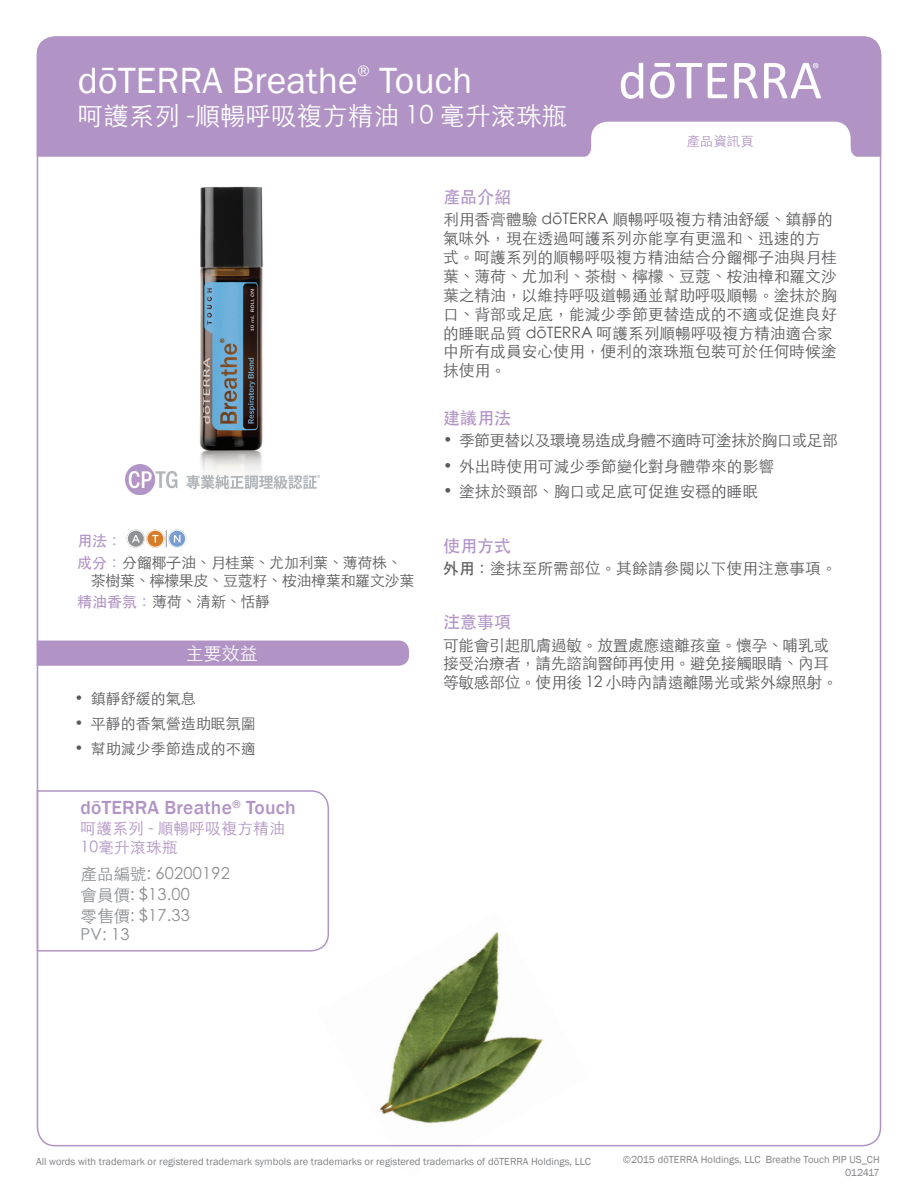
<style>
.page{position:relative;width:918px;height:1188px;background:#fff}
.page>*{position:absolute;margin:0;border:0;box-sizing:border-box;transform-origin:0 0}
.Main_H1{font:37.5px "Franklin Gothic";color:#fff}
.Main_H2{font:300 25.5px "ST Heiti TC";color:#fff}
.t1{font:500 19.5px "Franklin Gothic";letter-spacing:.01em;color:#b194c5}
.t2{font:300 18px "ST Heiti TC";color:#fff}
.Purple_Headers{font:500 17.1px "ST Heiti TC";color:#b194c5}
.t3{font:300 16.5px/20.5px "ST Heiti TC";letter-spacing:.01em;color:#8d8f92}
.Body{font:300 15.75px/18.9px "ST Heiti TC";color:#5a5a5d}
.Body-2{font:300 15.75px/18.9px "ST Heiti TC";letter-spacing:-.02em;color:#5a5a5d}
.Body-3{font:300 15.75px "ST Heiti TC";letter-spacing:-.04em;color:#5a5a5d}
.Directions_Bold_Attr{font:300 15.75px "ST Heiti TC";color:#5a5a5d}
.t4{font:300 15.75px/19.5px "ST Heiti TC";letter-spacing:.01em;color:#b194c5}
.Main_H1-2{font:15.75px "Franklin Gothic";color:#fff}
.Oil_Attribute_Panel{font:300 15px/18px "ST Heiti TC";letter-spacing:-.02em;color:#5a5a5d}
.Oil_Attribute_Panel-2{font:300 15px "ST Heiti TC";color:#5a5a5d}
.Oil_Attribute_Panel-3{font:500 15px "ST Heiti TC";color:#b194c5}
.t5{font:300 13.5px "ST Heiti TC";color:#b194c5}
.t6{font:10.5px/12.6px "Franklin Gothic";color:#808285;text-align:right}
.s1{font-weight:500;color:#b194c5}
.s2{font-weight:500}
</style>
<div class="page">
<div style="left:37px;top:36px;width:844px;height:121px;background:#b194c5"></div>
<svg style="left:734px;top:63px;width:24px;height:35px"></svg>
<svg style="left:708px;top:63px;width:19px;height:35px"></svg>
<svg style="left:650px;top:63px;width:52px;height:35px"></svg>
<svg style="left:621px;top:63px;width:22px;height:36px"></svg>
<svg style="left:764px;top:63px;width:57px;height:35px"></svg>
<svg style="left:581px;top:122px;width:280px;height:35px"></svg>
<img style="left:125px;top:464px;width:195px;height:30px">
<svg style="left:166px;top:530px;width:1px;height:17px"></svg>
<svg style="left:127px;top:530px;width:18px;height:18px"></svg>
<div style="left:127px;top:530px;width:17px;height:17px;border:1px solid #fff;border-radius:50%"></div>
<svg style="left:132px;top:535px;width:8px;height:8px"></svg>
<svg style="left:146px;top:530px;width:18px;height:18px"></svg>
<div style="left:147px;top:530px;width:17px;height:17px;border:1px solid #fff;border-radius:50%"></div>
<svg style="left:152px;top:535px;width:6px;height:8px"></svg>
<svg style="left:168px;top:530px;width:18px;height:18px"></svg>
<div style="left:169px;top:530px;width:17px;height:17px;border:1px solid #fff;border-radius:50%"></div>
<svg style="left:174px;top:535px;width:6px;height:8px"></svg>
<div style="left:37px;top:641px;width:372px;height:25px;background:#b194c5"></div>
<svg style="left:36px;top:790px;width:293px;height:162px"></svg>
<img style="left:192px;top:186px;width:79px;height:308px">
<img style="left:317px;top:911px;width:272px;height:236px">
<p class="Main_H1" style="left:78px;top:57px;width:281px">dōTERRA Breathe</p>
<p class="Main_H1-2" style="left:358px;top:61px;width:14px">®</p>
<p class="Main_H1" style="left:379px;top:57px;width:95px">Touch</p>
<p class="Main_H2" style="left:78px;top:94px;width:491px">呵護系列 -順暢呼吸複方精油 10 毫升滾珠瓶</p>
<p class="t5" style="left:686px;top:129px;width:69px">產品資訊頁</p>
<p class="Oil_Attribute_Panel-3" style="left:77px;top:533px;width:46px">用法：</p>
<p class="Oil_Attribute_Panel" style="left:91px;top:552px;width:325px;text-indent:-14px"><span class="s1">成分：</span>分餾椰子油、月桂葉、尤加利葉、薄荷株、茶樹葉、檸檬果皮、豆蔻籽、桉油樟葉和羅文沙葉</p>
<p class="Oil_Attribute_Panel" style="left:77px;top:591px;width:194px"><span class="s1">精油香氛：</span>薄荷、清新、恬靜</p>
<p class="t2" style="left:186px;top:638px;width:74px">主要效益</p>
<p class="Oil_Attribute_Panel-2" style="left:75px;top:686px;width:123px">• 鎮靜舒緩的氣息</p>
<p class="Oil_Attribute_Panel-2" style="left:75px;top:710px;width:183px">• 平靜的香氣營造助眠氛圍</p>
<p class="Oil_Attribute_Panel-2" style="left:75px;top:735px;width:183px">• 幫助減少季節造成的不適</p>
<p class="t1" style="left:81px;top:795px;width:217px">dōTERRA Breathe<sup>®</sup> Touch</p>
<p class="t4" style="left:81px;top:816px;width:206px">呵護系列 - 順暢呼吸複方精油<br>10毫升滾珠瓶</p>
<p class="t3" style="left:81px;top:862px;width:151px">產品編號: 60200192會員價: $13.00<br>零售價: $17.33<br>PV: 13</p>
<p class="Purple_Headers" style="left:443px;top:187px;width:70px">產品介紹</p>
<p class="Body" style="left:443px;top:208px;width:395px">利用香膏體驗 dōTERRA 順暢呼吸複方精油舒緩、鎮靜的氣味外，現在透過呵護系列亦能享有更溫和、迅速的方式。呵護系列的順暢呼吸複方精油結合分餾椰子油與月桂葉、薄荷、尤加利、茶樹、檸檬、豆蔻、桉油樟和羅文沙葉之精油，以維持呼吸道暢通並幫助呼吸順暢。塗抹於胸口、背部或足底，能減少季節更替造成的不適或促進良好的睡眠品質 dōTERRA 呵護系列順暢呼吸複方精油適合家中所有成員安心使用，便利的滾珠瓶包裝可於任何時候塗抹使用。</p>
<p class="Purple_Headers" style="left:443px;top:408px;width:70px">建議用法</p>
<p class="Body-3" style="left:443px;top:427px;width:396px">• 季節更替以及環境易造成身體不適時可塗抹於胸口或足部</p>
<p class="Body" style="left:443px;top:455px;width:333px">• 外出時使用可減少季節變化對身體帶來的影響</p>
<p class="Body" style="left:443px;top:481px;width:317px">• 塗抹於頸部、胸口或足底可促進安穩的睡眠</p>
<p class="Purple_Headers" style="left:443px;top:536px;width:70px">使用方式</p>
<p class="Directions_Bold_Attr" style="left:443px;top:555px;width:395px"><span class="s2">外用：</span>塗抹至所需部位。其餘請參閱以下使用注意事項。</p>
<p class="Purple_Headers" style="left:443px;top:613px;width:70px">注意事項</p>
<p class="Body-2" style="left:443px;top:634px;width:396px">可能會引起肌膚過敏。放置處應遠離孩童。懷孕、哺乳或接受治療者，請先諮詢醫師再使用。避免接觸眼睛、內耳等敏感部位。使用後 12 小時內請遠離陽光或紫外線照射。</p>
<p class="t6" style="left:36px;top:1155px;width:556px">All words with trademark or registered trademark symbols are trademarks or registered trademarks of dōTERRA Holdings, LLC</p>
<p class="t6" style="left:623px;top:1153px;width:258px">©2015 dōTERRA Holdings, LLC Breathe Touch PIP US_CH<br>012417</p>
</div>
